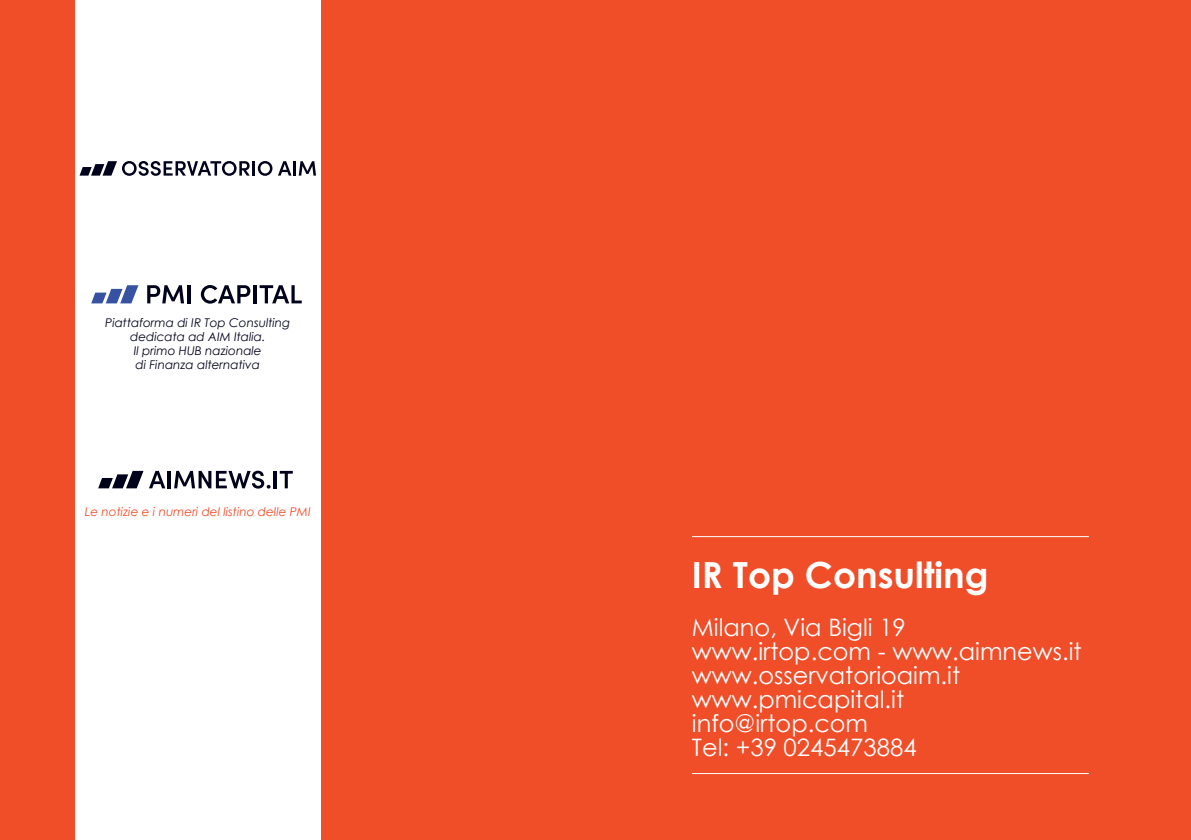
<style>
.page{position:relative;width:1191px;height:840px;background:#fff}
.page>*{position:absolute;margin:0;border:0;box-sizing:border-box;transform-origin:0 0}
.t1{font:700 36px "Century Gothic";color:#fff}
.t2{font:24px "Century Gothic";color:#fff}
.Prima_Pagina_Cogeme{font:italic 12px "Century Gothic";color:#00011b}
.Prima_Pagina_Cogeme-2{font:italic 12px "Century Gothic";color:#f04d29}
</style>
<div class="page">
<div style="left:0;top:0;width:1191px;height:839px;background:#f04d29"></div>
<div style="left:75px;top:0;width:245px;height:839px;background:#fff"></div>
<hr style="left:692px;top:536px;width:397px;height:1px;background:#fff">
<hr style="left:692px;top:772px;width:397px;height:1px;background:#fff">
<svg style="left:98px;top:470px;width:45px;height:18px"></svg>
<svg style="left:149px;top:470px;width:16px;height:18px"></svg>
<hr style="left:167px;top:470px;width:4px;height:18px;background:#00021b">
<svg style="left:174px;top:470px;width:96px;height:18px"></svg>
<hr style="left:274px;top:470px;width:3px;height:18px;background:#00021b">
<svg style="left:280px;top:470px;width:13px;height:18px"></svg>
<svg style="left:80px;top:161px;width:170px;height:15px"></svg>
<hr style="left:252px;top:161px;width:3px;height:14px;background:#00021b">
<svg style="left:258px;top:161px;width:14px;height:15px"></svg>
<svg style="left:278px;top:161px;width:13px;height:14px"></svg>
<hr style="left:293px;top:161px;width:3px;height:14px;background:#00021b">
<svg style="left:299px;top:161px;width:17px;height:14px"></svg>
<svg style="left:147px;top:285px;width:37px;height:18px"></svg>
<hr style="left:188px;top:285px;width:3px;height:18px;background:#00021b">
<svg style="left:201px;top:285px;width:49px;height:18px"></svg>
<hr style="left:253px;top:285px;width:4px;height:18px;background:#00021b">
<svg style="left:259px;top:285px;width:43px;height:18px"></svg>
<svg style="left:91px;top:285px;width:47px;height:18px"></svg>
<p class="Prima_Pagina_Cogeme" style="left:105px;top:314px;width:186px">Piattaforma di IR Top Consulting</p>
<p class="Prima_Pagina_Cogeme" style="left:130px;top:328px;width:137px">dedicata ad AIM Italia.</p>
<p class="Prima_Pagina_Cogeme" style="left:134px;top:342px;width:129px">Il primo HUB nazionale</p>
<p class="Prima_Pagina_Cogeme" style="left:135px;top:356px;width:126px">di Finanza alternativa</p>
<p class="Prima_Pagina_Cogeme-2" style="left:85px;top:503px;width:227px">Le notizie e i numeri del listino delle PMI</p>
<p class="t1" style="left:692px;top:547px;width:298px">IR Top Consulting</p>
<p class="t2" style="left:692px;top:610px;width:215px">Milano, Via Bigli 19</p>
<p class="t2" style="left:692px;top:634px;width:391px">www.irtop.com - www.aimnews.it</p>
<p class="t2" style="left:692px;top:658px;width:270px">www.osservatorioaim.it</p>
<p class="t2" style="left:692px;top:682px;width:214px">www.pmicapital.it</p>
<p class="t2" style="left:692px;top:706px;width:178px">info@irtop.com</p>
<p class="t2" style="left:692px;top:730px;width:226px">Tel: +39 0245473884</p>
</div>
